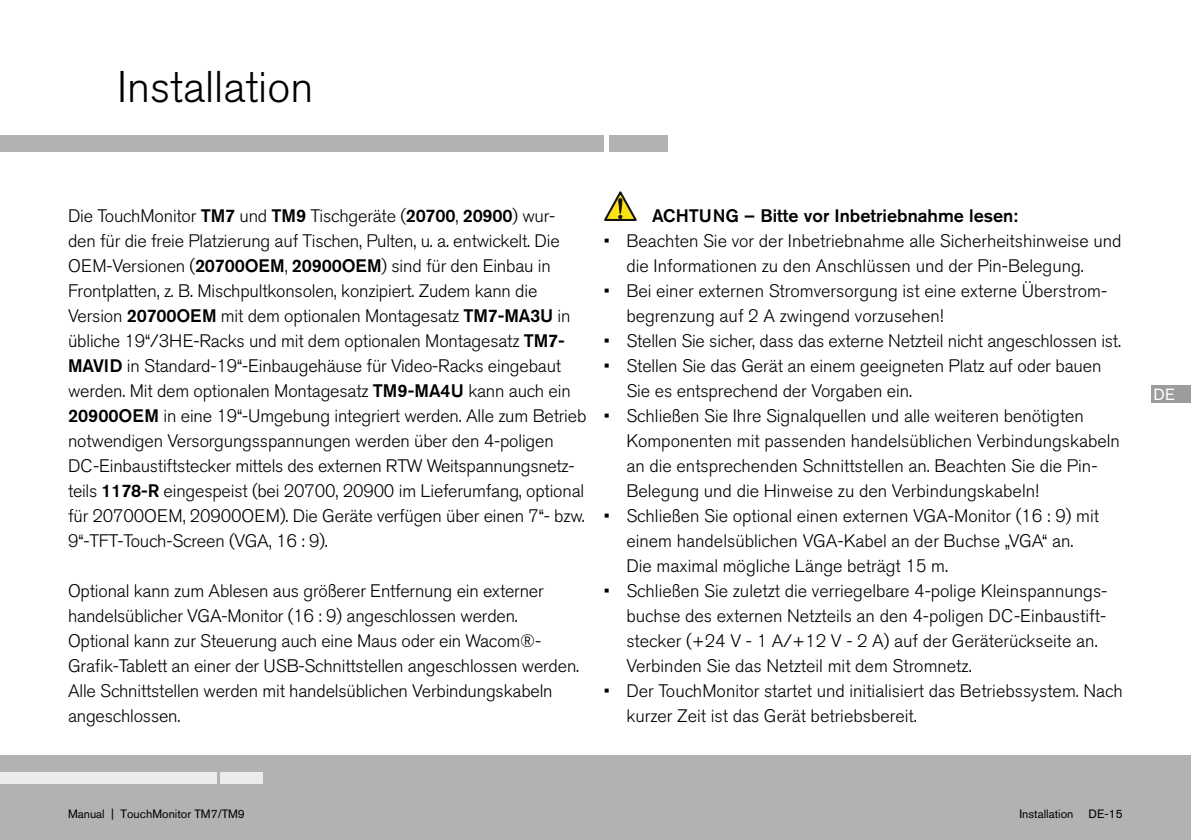
<style>
.page{position:relative;width:1191px;height:840px;background:#fff}
.page>*{position:absolute;margin:0;border:0;box-sizing:border-box;transform-origin:0 0}
.t1{font:300 44px "Akzidenz Grotesk BE";color:#000}
.t2{font:300 18px/25px "Akzidenz Grotesk BE";letter-spacing:-.01em;color:#000}
.t3{font:500 18px "Akzidenz Grotesk BE";color:#000}
.t4{font:16px "Akzidenz Grotesk BE";color:#fff}
.t5{font:12px "Akzidenz Grotesk BE";color:#000}
.s1{font-weight:500}
</style>
<div class="page">
<div style="left:0;top:754px;width:1190px;height:85px;background:#b1b2b3"></div>
<div style="left:221px;top:772px;width:42px;height:11px;background:#ececec"></div>
<div style="left:0;top:772px;width:217px;height:11px;background:#ececec"></div>
<div style="left:1151px;top:386px;width:39px;height:17px;background:#9c9c9d"></div>
<div style="left:609px;top:135px;width:59px;height:16px;background:#b1b2b3"></div>
<div style="left:0;top:135px;width:603px;height:16px;background:#b1b2b3"></div>
<svg style="left:604px;top:191px;width:33px;height:30px"></svg>
<h1 class="t1" style="left:117px;top:71px;width:198px">Installation</h1>
<p class="t2" style="left:68px;top:205px;width:520px">Die TouchMonitor <span class="s1">TM7</span> und <span class="s1">TM9</span> Tischgeräte (<span class="s1">20700</span>, <span class="s1">20900</span>) wur&shy;den für die freie Platzierung auf Tischen, Pulten, u. a. entwickelt. Die OEM-Versionen (<span class="s1">20700OEM</span>, <span class="s1">20900OEM</span>) sind für den Einbau in Frontplatten, z. B. Mischpultkonsolen, konzipiert. Zudem kann die Version <span class="s1">20700OEM</span> mit dem optionalen Montagesatz <span class="s1">TM7-MA3U</span> in übliche 19“/3HE-Racks und mit dem optionalen Montagesatz <span class="s1">TM7- MAVID</span> in Standard-19“-Einbaugehäuse für Video-Racks eingebaut werden. Mit dem optionalen Montagesatz <span class="s1">TM9-MA4U</span> kann auch ein <span class="s1">20900OEM</span> in eine 19“-Umgebung integriert werden. Alle zum Betrieb notwendigen Versorgungsspannungen werden über den 4-poligen DC-Einbaustiftstecker mittels des externen RTW Weitspannungsnetz&shy;teils <span class="s1">1178-R</span> eingespeist (bei 20700, 20900 im Lieferumfang, optional für 20700OEM, 20900OEM). Die Geräte verfügen über einen 7“- bzw.<br>9“-TFT-Touch-Screen (VGA, 16 : 9).</p>
<p class="t2" style="left:68px;top:580px;width:513px">Optional kann zum Ablesen aus größerer Entfernung ein externer handelsüblicher VGA-Monitor (16 : 9) angeschlossen werden.<br>Optional kann zur Steuerung auch eine Maus oder ein Wacom®- Grafik-Tablett an einer der USB-Schnittstellen angeschlossen werden.<br>Alle Schnittstellen werden mit handelsüblichen Verbindungskabeln angeschlossen.</p>
<p class="t3" style="left:652px;top:209px;width:367px">ACHTUNG – Bitte vor Inbetriebnahme lesen:</p>
<p class="t2" style="left:626px;top:230px;width:496px;text-indent:-23px">• Beachten Sie vor der Inbetriebnahme alle Sicherheitshinweise und die Informationen zu den Anschlüssen und der Pin-Belegung.</p>
<p class="t2" style="left:626px;top:280px;width:482px;text-indent:-23px">• Bei einer externen Stromversorgung ist eine externe Überstrom&shy;begrenzung auf 2 A zwingend vorzusehen!</p>
<p class="t2" style="left:603px;top:330px;width:519px">• Stellen Sie sicher, dass das externe Netzteil nicht angeschlossen ist.</p>
<p class="t2" style="left:626px;top:355px;width:477px;text-indent:-23px">• Stellen Sie das Gerät an einem geeigneten Platz auf oder bauen<br>Sie es entsprechend der Vorgaben ein.</p>
<p class="t2" style="left:626px;top:405px;width:495px;text-indent:-23px">• Schließen Sie Ihre Signalquellen und alle weiteren benötigten Komponenten mit passenden handelsüblichen Verbindungskabeln an die entsprechenden Schnittstellen an. Beachten Sie die Pin-Belegung und die Hinweise zu den Verbindungskabeln!</p>
<p class="t2" style="left:626px;top:505px;width:474px;text-indent:-23px">• Schließen Sie optional einen externen VGA-Monitor (16 : 9) mit einem handelsüblichen VGA-Kabel an der Buchse „VGA“ an.<br>Die maximal mögliche Länge beträgt 15 m.</p>
<p class="t2" style="left:626px;top:580px;width:482px;text-indent:-23px">• Schließen Sie zuletzt die verriegelbare 4-polige Kleinspannungs&shy;buchse des externen Netzteils an den 4-poligen DC-Einbaustift&shy;stecker (+24 V - 1 A/+12 V - 2 A) auf der Geräterückseite an.<br>Verbinden Sie das Netzteil mit dem Stromnetz.</p>
<p class="t2" style="left:626px;top:680px;width:498px;text-indent:-23px">• Der TouchMonitor startet und initialisiert das Betriebssystem. Nach kurzer Zeit ist das Gerät betriebsbereit.</p>
<p class="t4" style="left:1153px;top:389px;width:23px">DE</p>
<p class="t5" style="left:68px;top:808px;width:178px">Manual | TouchMonitor TM7/TM9</p>
<p class="t5" style="left:1019px;top:808px;width:55px">Installation</p>
<p class="t5" style="left:1088px;top:808px;width:36px">DE-15</p>
</div>
